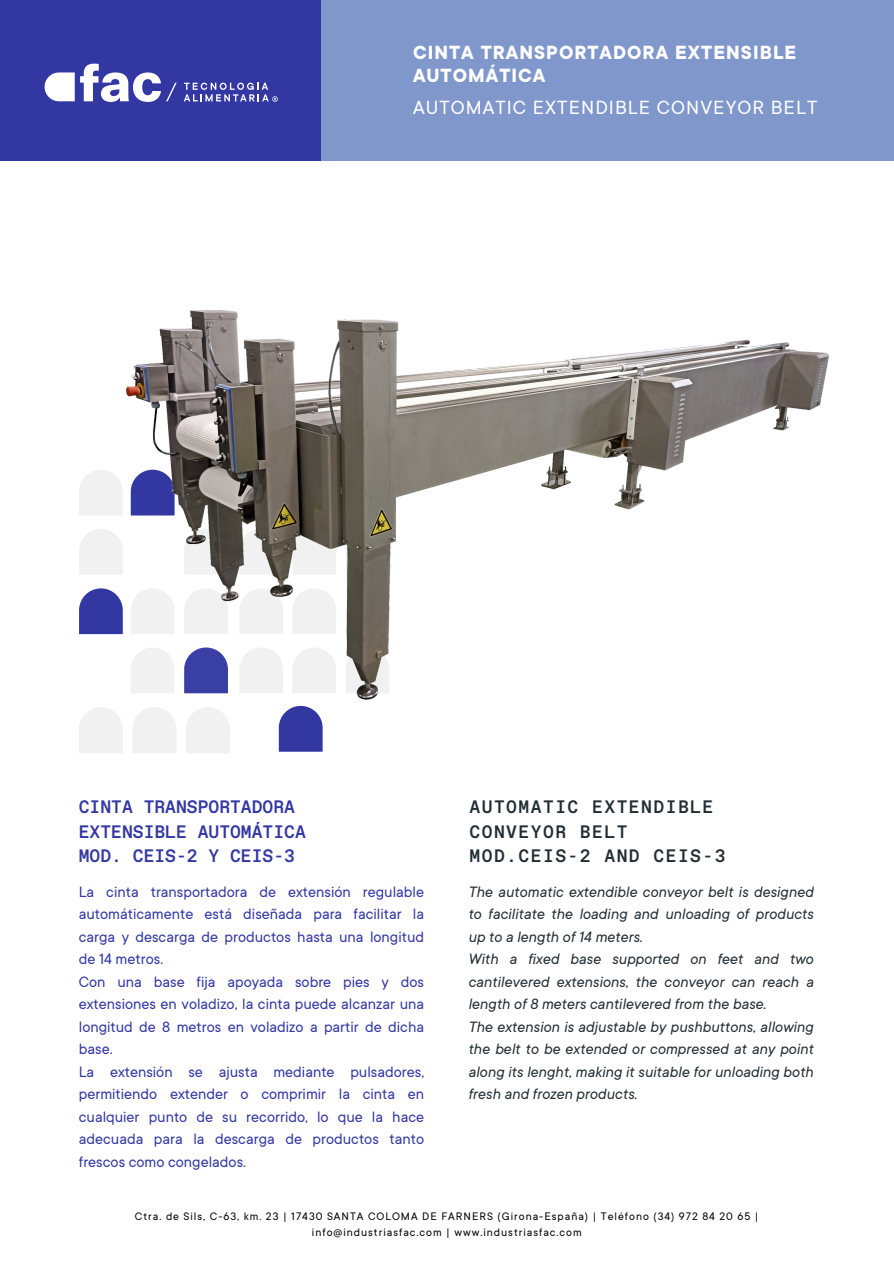
<style>
.page{position:relative;width:894px;height:1264px;background:#fff}
.page>*{position:absolute;margin:0;border:0;box-sizing:border-box;transform-origin:0 0}
.t1{font:800 21px "Open Sans";letter-spacing:.05em;color:#fff}
.t2{font:700 21px/23.7px "TT Commons";letter-spacing:.05em;color:#fff}
.t3{font:21px "TT Commons";letter-spacing:.05em;color:#fff}
.t4{font:500 18px/24.8px "Favorit Mono";color:#3237a2}
.t5{font:500 18px/24.8px "Favorit Mono";letter-spacing:.08em;color:#232d34}
.t6{font:16.5px/22.5px "TT Commons";color:#3237a2}
.t7{font:italic 16.5px/22.5px "TT Commons";color:#232d34}
.t8{font:12px/16px "TT Commons";letter-spacing:.08em;color:#000;text-align:center}
</style>
<div class="page">
<div style="left:0;top:0;width:327px;height:161px;background:#3237a2"></div>
<div style="left:321px;top:0;width:572px;height:161px;background:#8097cb"></div>
<svg style="left:45px;top:64px;width:132px;height:38px"></svg>
<svg style="left:184px;top:83px;width:94px;height:19px"></svg>
<svg style="left:279px;top:749px;width:43px;height:2px"></svg>
<svg style="left:79px;top:749px;width:44px;height:4px"></svg>
<svg style="left:133px;top:749px;width:43px;height:4px"></svg>
<svg style="left:186px;top:749px;width:44px;height:4px"></svg>
<img style="left:79px;top:310px;width:751px;height:439px">
<p class="t1" style="left:377px;top:27px;width:386px">DESALADORA AUTOMÁTICA PARA</p>
<h1 class="t1" style="left:377px;top:85px;width:386px">DESALADORA AUTOMÁTICA PARA</h1>
<h1 class="t2" style="left:413px;top:41px;width:385px">CINTA TRANSPORTADORA EXTENSIBLE<br>AUTOMÁTICA</h1>
<p class="t3" style="left:413px;top:98px;width:406px">AUTOMATIC EXTENDIBLE CONVEYOR BELT</p>
<p class="t4" style="left:79px;top:794px;width:228px">CINTA TRANSPORTADORA<br>EXTENSIBLE AUTOMÁTICA<br>MOD. CEIS-2 Y CEIS-3</p>
<p class="t5" style="left:469px;top:794px;width:257px">AUTOMATIC EXTENDIBLE<br>CONVEYOR BELT<br>MOD.CEIS-2 AND CEIS-3</p>
<h2 class="t6" style="left:79px;top:880px;width:347px">La cinta transportadora de extensión regulable automáticamente está diseñada para facilitar la carga y descarga de productos hasta una longitud de 14 metros.<br>Con una base fija apoyada sobre pies y dos extensiones en voladizo, la cinta puede alcanzar una longitud de 8 metros en voladizo a partir de dicha base.<br>La extensión se ajusta mediante pulsadores, permitiendo extender o comprimir la cinta en cualquier punto de su recorrido, lo que la hace adecuada para la descarga de productos tanto frescos como congelados.</h2>
<p class="t7" style="left:468px;top:880px;width:347px">The automatic extendible conveyor belt is designed to facilitate the loading and unloading of products up to a length of 14 meters.<br>With a fixed base supported on feet and two cantilevered extensions, the conveyor can reach a length of 8 meters cantilevered from the base.<br>The extension is adjustable by pushbuttons, allowing the belt to be extended or compressed at any point along its lenght, making it suitable for unloading both fresh and frozen products.</p>
<p class="t8" style="left:135px;top:1208px;width:625px">Ctra. de Sils, C-63, km. 23 | 17430 SANTA COLOMA DE FARNERS (Girona-España) | Teléfono (34) 972 84 20 65 | info@industriasfac.com | www.industriasfac.com</p>
</div>
